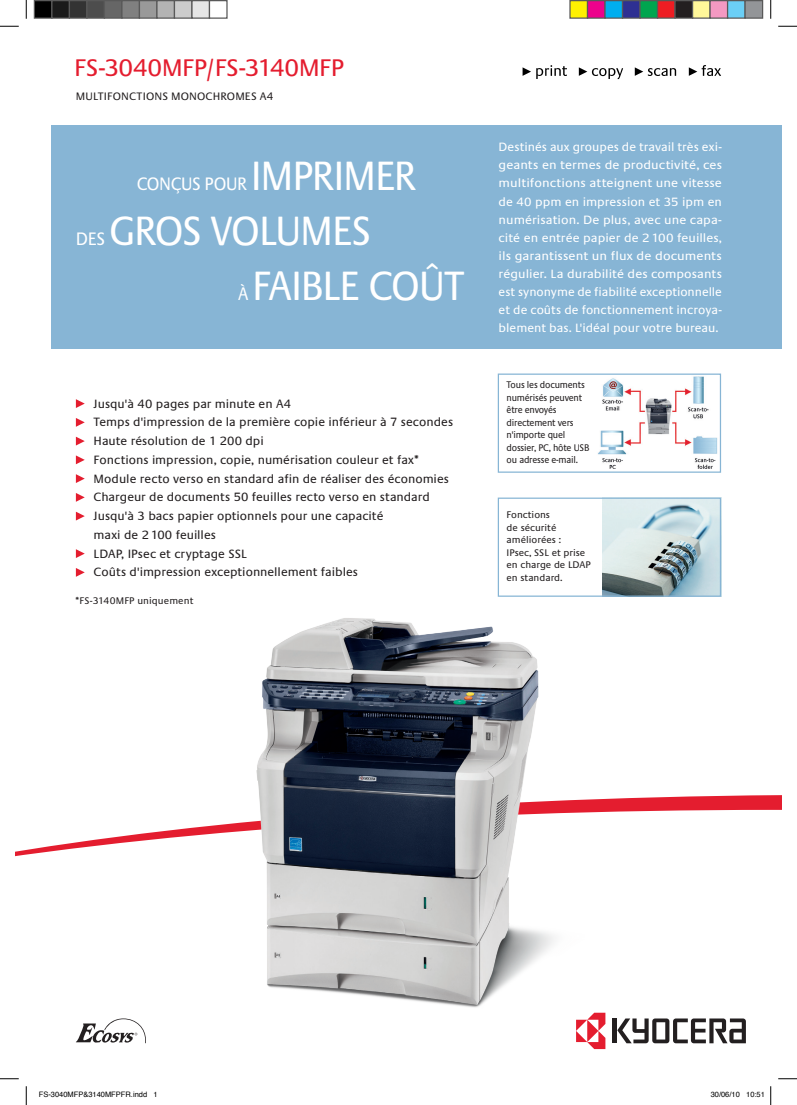
<style>
.page{position:relative;width:797px;height:1105px;background:#fff}
.page>*{position:absolute;margin:0;border:0;box-sizing:border-box;transform-origin:0 0}
.t1{font:42.5px "Praxis EF";letter-spacing:-.035em;color:#fff;scale:.92 1}
.t2{font:25px "Praxis EF";letter-spacing:-.025em;color:#e41d2f}
.t3{font:18.75px "Praxis EF";letter-spacing:-.02em;color:#fff;scale:.92 1}
.t4{font:12.5px/18.8px "Praxis EF";color:#231f20}
.t5{font:12.5px/18.1px "Praxis EF";color:#fff;text-align:justify}
.t6{font:11.25px "Praxis EF";letter-spacing:.015em;color:#231f20}
.t7{font:10px/12.5px "Praxis EF";letter-spacing:-.02em;color:#231f20;scale:.92 1}
.t8{font:10px/12.5px "Praxis EF";color:#231f20}
.t9{font:10px "Praxis EF";letter-spacing:.01em;color:#231f20}
.t10{font:7.5px "Helvetica";color:#000}
</style>
<div class="page">
<svg style="left:614px;top:795px;width:167px;height:15px;background:#e63444"></svg>
<svg style="left:16px;top:810px;width:712px;height:46px"></svg>
<div style="left:51px;top:125px;width:730px;height:224px;background:#87b5d5"></div>
<img style="left:199px;top:618px;width:415px;height:432px">
<img style="left:598px;top:376px;width:120px;height:93px">
<img style="left:602px;top:500px;width:117px;height:95px">
<hr style="left:613px;top:1018px;width:4px;height:25px;background:#231f20">
<svg style="left:617px;top:1018px;width:129px;height:25px"></svg>
<svg style="left:576px;top:1013px;width:29px;height:36px"></svg>
<svg style="left:688px;top:65px;width:33px;height:11px"></svg>
<svg style="left:579px;top:67px;width:44px;height:12px"></svg>
<svg style="left:522px;top:65px;width:45px;height:14px"></svg>
<svg style="left:634px;top:67px;width:42px;height:9px"></svg>
<svg style="left:76px;top:399px;width:9px;height:9px"></svg>
<svg style="left:76px;top:418px;width:9px;height:9px"></svg>
<svg style="left:76px;top:437px;width:9px;height:8px"></svg>
<svg style="left:76px;top:455px;width:9px;height:9px"></svg>
<svg style="left:76px;top:474px;width:9px;height:9px"></svg>
<svg style="left:76px;top:493px;width:9px;height:9px"></svg>
<svg style="left:76px;top:512px;width:9px;height:8px"></svg>
<svg style="left:76px;top:549px;width:9px;height:9px"></svg>
<svg style="left:76px;top:568px;width:9px;height:9px"></svg>
<svg style="left:76px;top:1018px;width:70px;height:25px"></svg>
<div style="left:498px;top:498px;width:223px;height:99px;border:1px solid #87b5d5"></div>
<div style="left:498px;top:373px;width:223px;height:100px;border:1px solid #87b5d5"></div>
<svg style="left:0;top:25px;width:19px;height:2px"></svg>
<svg style="left:778px;top:25px;width:19px;height:2px"></svg>
<svg style="left:0;top:1078px;width:19px;height:1px"></svg>
<svg style="left:778px;top:1078px;width:19px;height:1px"></svg>
<svg style="left:25px;top:0;width:2px;height:19px"></svg>
<svg style="left:25px;top:1086px;width:2px;height:19px"></svg>
<svg style="left:770px;top:0;width:1px;height:19px"></svg>
<svg style="left:770px;top:1086px;width:1px;height:19px"></svg>
<div style="left:34px;top:1px;width:18px;height:17px;background:#000"></div>
<div style="left:34px;top:0;width:18px;height:19px;border:1px solid #595959"></div>
<div style="left:52px;top:1px;width:17px;height:17px;background:#1a1a1a"></div>
<div style="left:51px;top:0;width:19px;height:19px;border:1px solid #595959"></div>
<div style="left:69px;top:1px;width:18px;height:17px;background:#333"></div>
<div style="left:69px;top:0;width:19px;height:19px;border:1px solid #595959"></div>
<div style="left:87px;top:1px;width:17px;height:17px;background:#4d4d4d"></div>
<div style="left:86px;top:0;width:19px;height:19px;border:1px solid #595959"></div>
<div style="left:104px;top:1px;width:18px;height:17px;background:#666"></div>
<div style="left:104px;top:0;width:18px;height:19px;border:1px solid #595959"></div>
<div style="left:122px;top:1px;width:17px;height:17px;background:#808080"></div>
<div style="left:121px;top:0;width:19px;height:19px;border:1px solid #595959"></div>
<div style="left:139px;top:1px;width:18px;height:17px;background:#999"></div>
<div style="left:139px;top:0;width:19px;height:19px;border:1px solid #595959"></div>
<div style="left:157px;top:1px;width:17px;height:17px;background:#b3b3b3"></div>
<div style="left:156px;top:0;width:19px;height:19px;border:1px solid #595959"></div>
<div style="left:174px;top:1px;width:18px;height:17px;background:#ccc"></div>
<div style="left:174px;top:0;width:18px;height:19px;border:1px solid #595959"></div>
<div style="left:192px;top:1px;width:17px;height:17px;background:#e6e6e6"></div>
<div style="left:191px;top:0;width:19px;height:19px;border:1px solid #595959"></div>
<div style="left:209px;top:0;width:19px;height:19px;border:1px solid #595959"></div>
<div style="left:570px;top:1px;width:17px;height:17px;background:#fff101"></div>
<div style="left:569px;top:0;width:19px;height:19px;border:1px solid #595959"></div>
<div style="left:587px;top:1px;width:18px;height:17px;background:#ed028c"></div>
<div style="left:587px;top:0;width:18px;height:19px;border:1px solid #595959"></div>
<div style="left:605px;top:1px;width:17px;height:17px;background:#00aeef"></div>
<div style="left:604px;top:0;width:19px;height:19px;border:1px solid #595959"></div>
<div style="left:622px;top:1px;width:18px;height:17px;background:#2e3092"></div>
<div style="left:622px;top:0;width:18px;height:19px;border:1px solid #595959"></div>
<div style="left:640px;top:1px;width:17px;height:17px;background:#00a54f"></div>
<div style="left:639px;top:0;width:19px;height:19px;border:1px solid #595959"></div>
<div style="left:657px;top:1px;width:18px;height:17px;background:#ee1d23"></div>
<div style="left:657px;top:0;width:18px;height:19px;border:1px solid #595959"></div>
<div style="left:675px;top:1px;width:17px;height:17px;background:#231f20"></div>
<div style="left:674px;top:0;width:19px;height:19px;border:1px solid #595959"></div>
<div style="left:692px;top:1px;width:18px;height:17px;background:#fff79a"></div>
<div style="left:692px;top:0;width:18px;height:19px;border:1px solid #595959"></div>
<div style="left:710px;top:1px;width:17px;height:17px;background:#f499c2"></div>
<div style="left:709px;top:0;width:19px;height:19px;border:1px solid #595959"></div>
<div style="left:727px;top:1px;width:18px;height:17px;background:#6bcff6"></div>
<div style="left:727px;top:0;width:18px;height:19px;border:1px solid #595959"></div>
<div style="left:745px;top:1px;width:17px;height:17px;background:#939598"></div>
<div style="left:744px;top:0;width:19px;height:19px;border:1px solid #595959"></div>
<h2 class="t2" style="left:74px;top:54px;width:271px">FS-3040MFP/FS-3140MFP</h2>
<p class="t6" style="left:76px;top:90px;width:199px">MULTIFONCTIONS MONOCHROMES A4</p>
<h1 class="t1" style="left:251px;top:153px;width:181px">IMPRIMER</h1>
<h3 class="t3" style="left:137px;top:173px;width:121px">CONÇUS POUR</h3>
<h1 class="t1" style="left:109px;top:208px;width:287px">GROS VOLUMES</h1>
<h3 class="t3" style="left:238px;top:283px;width:13px">À</h3>
<h3 class="t3" style="left:76px;top:228px;width:33px">DES</h3>
<h1 class="t1" style="left:252px;top:263px;width:232px">FAIBLE COÛT</h1>
<p class="t4" style="left:94px;top:394px;width:361px">Jusqu'à 40 pages par minute en A4<br>Temps d'impression de la première copie inférieur à 7 secondes Haute résolution de 1 200 dpi<br>Fonctions impression, copie, numérisation couleur et fax* Module recto verso en standard afin de réaliser des économies Chargeur de documents 50 feuilles recto verso en standard Jusqu'à 3 bacs papier optionnels pour une capacité<br>maxi de 2100 feuilles<br>LDAP, IPsec et cryptage SSL<br>Coûts d'impression exceptionnellement faibles</p>
<p class="t9" style="left:75px;top:596px;width:120px">*FS-3140MFP uniquement</p>
<p class="t5" style="left:498px;top:138px;width:225px">Destinés aux groupes de travail très exi&shy;geants en termes de productivité, ces multifonctions atteignent une vitesse de 40 ppm en impression et 35 ipm en numérisation. De plus, avec une capa&shy;cité en entrée papier de 2100 feuilles, ils garantissent un flux de documents régulier. La durabilité des composants est synonyme de fiabilité exceptionnelle et de coûts de fonctionnement incroya&shy;blement bas. L'idéal pour votre bureau.</p>
<p class="t7" style="left:506px;top:379px;width:92px">Tous les documents numérisés peuvent être envoyés directement vers n'importe quel dossier, PC, hôte USB ou adresse e-mail.</p>
<p class="t8" style="left:506px;top:509px;width:86px">Fonctions<br>de sécurité améliorées :<br>IPsec, SSL et prise en charge de LDAP en standard.</p>
<p class="t10" style="left:39px;top:1089px;width:120px">FS-3040MFP&amp;3140MFPFR.indd 1</p>
<p class="t10" style="left:710px;top:1089px;width:56px">30/06/10 10:51</p>
</div>
